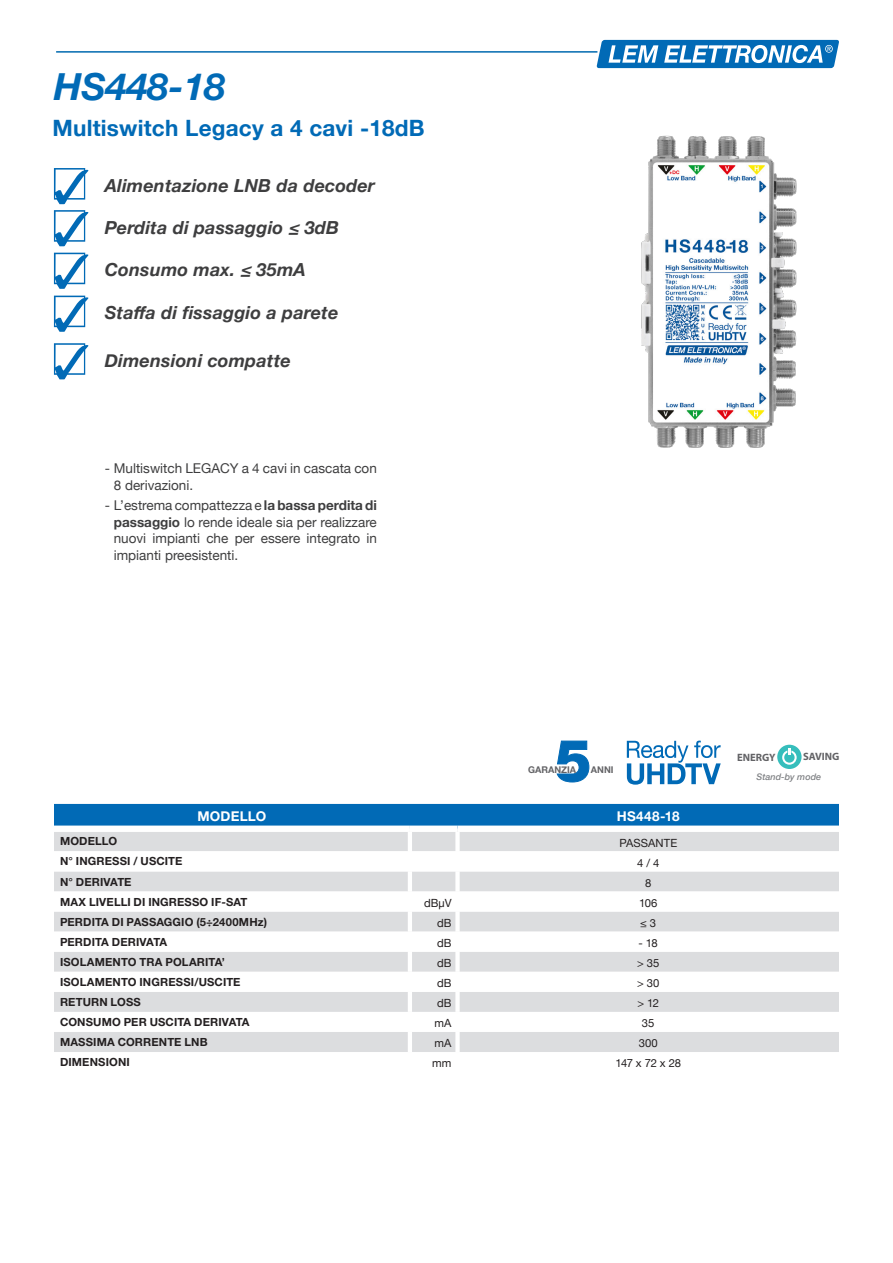
<style>
.page{position:relative;width:893px;height:1263px;background:#fff}
.page>*{position:absolute;margin:0;border:0;box-sizing:border-box;transform-origin:0 0}
.CODICE_Prodotto_ITA{font:italic 700 37.5px "Helvetica Neue LT Std";color:#016ab6}
.Elenco_puntato{font:700 22.5px "Helvetica Neue";letter-spacing:.01em;color:#016ab6}
.t1{font:italic 700 18px "Helvetica Neue";letter-spacing:.01em;color:#3e3e3f}
.Elenco_puntato_EN{font:13.5px/16.5px "Helvetica Neue";color:#3e3e3f}
.Intestazione_Tabelle_Codice{font:700 13.5px "Helvetica Neue LT Std";letter-spacing:.015em;color:#fff}
.Grassetto_Tabelle_ITA{font:700 11.25px "Helvetica Neue LT Std";letter-spacing:.01em;color:#231f20}
.Descriz_Tabelle_ITA{font:11.25px "Helvetica Neue";color:#231f20}
.Colonna_dB_Dx{font:11.25px "Helvetica Neue";letter-spacing:.005em;color:#231f20}
.Descriz_Tabelle_EN{font:11.25px "Helvetica Neue";color:#231f20}
.t2{font:700 10.65px "Myriad Pro";color:#636366}
.t3{font:700 9.3px "Helvetica Neue";color:#636366}
.t4{font:italic 500 9px "Helvetica Neue";color:#808285}
.s1{font-weight:700}
</style>
<div class="page">
<svg style="left:596px;top:40px;width:243px;height:28px"></svg>
<hr style="left:56px;top:51px;width:541px;height:2px;background:#016aaf">
<div style="left:777px;top:745px;width:24px;height:24px;background:#36bebc;border-radius:50%"></div>
<svg style="left:782px;top:748px;width:15px;height:17px"></svg>
<svg style="left:627px;top:740px;width:94px;height:45px"></svg>
<svg style="left:557px;top:741px;width:32px;height:41px"></svg>
<svg style="left:54px;top:168px;width:34px;height:36px"></svg>
<svg style="left:54px;top:210px;width:34px;height:36px"></svg>
<svg style="left:54px;top:296px;width:34px;height:36px"></svg>
<svg style="left:54px;top:343px;width:34px;height:36px"></svg>
<svg style="left:54px;top:253px;width:34px;height:36px"></svg>
<div style="left:54px;top:804px;width:785px;height:21px;background:#016ab6"></div>
<div style="left:54px;top:832px;width:785px;height:19px;background:#dcdddf"></div>
<svg style="left:54px;top:871px;width:785px;height:181px;fill:#dcdddf"></svg>
<hr style="left:408px;top:832px;width:4px;height:19px;background:#fff">
<div style="left:455px;top:832px;width:5px;height:19px;background:#fff"></div>
<hr style="left:408px;top:871px;width:4px;height:20px;background:#fff">
<div style="left:455px;top:871px;width:5px;height:20px;background:#fff"></div>
<hr style="left:408px;top:891px;width:4px;height:20px;background:#fff">
<div style="left:455px;top:891px;width:5px;height:20px;background:#fff"></div>
<hr style="left:408px;top:911px;width:4px;height:21px;background:#fff">
<div style="left:455px;top:911px;width:5px;height:21px;background:#fff"></div>
<hr style="left:408px;top:932px;width:4px;height:20px;background:#fff">
<div style="left:455px;top:932px;width:5px;height:20px;background:#fff"></div>
<hr style="left:408px;top:952px;width:4px;height:20px;background:#fff">
<div style="left:455px;top:952px;width:5px;height:20px;background:#fff"></div>
<hr style="left:408px;top:972px;width:4px;height:20px;background:#fff">
<div style="left:455px;top:972px;width:5px;height:20px;background:#fff"></div>
<hr style="left:408px;top:992px;width:4px;height:20px;background:#fff">
<div style="left:455px;top:992px;width:5px;height:20px;background:#fff"></div>
<hr style="left:408px;top:1012px;width:4px;height:20px;background:#fff">
<div style="left:455px;top:1012px;width:5px;height:20px;background:#fff"></div>
<hr style="left:408px;top:1032px;width:4px;height:20px;background:#fff">
<div style="left:455px;top:1032px;width:5px;height:20px;background:#fff"></div>
<img style="left:641px;top:135px;width:156px;height:313px">
<p class="CODICE_Prodotto_ITA" style="left:54px;top:64px;width:173px">HS448-18</p>
<p class="Elenco_puntato" style="left:53px;top:110px;width:374px">Multiswitch Legacy a 4 cavi -18dB</p>
<p class="t1" style="left:105px;top:171px;width:272px">Alimentazione LNB da decoder</p>
<p class="t1" style="left:105px;top:213px;width:236px">Perdita di passaggio ≤ 3dB</p>
<p class="t1" style="left:105px;top:256px;width:203px">Consumo max. ≤ 35mA</p>
<p class="t1" style="left:105px;top:299px;width:235px">Staffa di fissaggio a parete</p>
<p class="t1" style="left:105px;top:346px;width:188px">Dimensioni compatte</p>
<p class="Elenco_puntato_EN" style="left:114px;top:461px;width:265px;text-indent:-9px">- Multiswitch LEGACY a 4 cavi in cascata con<br>8 derivazioni.</p>
<p class="Elenco_puntato_EN" style="left:114px;top:498px;width:265px;text-align:justify;text-indent:-9px">- L’estrema compattezza e <span class="s1">la bassa perdita di passaggio</span> lo rende ideale sia per realizzare nuovi impianti che per essere integrato in impianti preesistenti.</p>
<p class="t3" style="left:528px;top:762px;width:50px">GARANZIA</p>
<p class="t3" style="left:591px;top:762px;width:24px">ANNI</p>
<p class="Intestazione_Tabelle_Codice" style="left:197px;top:808px;width:70px">MODELLO</p>
<p class="Intestazione_Tabelle_Codice" style="left:617px;top:808px;width:64px">HS448-18</p>
<p class="Grassetto_Tabelle_ITA" style="left:60px;top:834px;width:59px">MODELLO</p>
<p class="Descriz_Tabelle_ITA" style="left:619px;top:834px;width:59px">PASSANTE</p>
<p class="Grassetto_Tabelle_ITA" style="left:60px;top:854px;width:124px">N° INGRESSI / USCITE</p>
<p class="Descriz_Tabelle_ITA" style="left:637px;top:854px;width:24px">4 / 4</p>
<p class="Grassetto_Tabelle_ITA" style="left:60px;top:874px;width:73px">N° DERIVATE</p>
<p class="Descriz_Tabelle_ITA" style="left:645px;top:875px;width:8px">8</p>
<p class="Grassetto_Tabelle_ITA" style="left:60px;top:894px;width:189px">MAX LIVELLI DI INGRESSO IF-SAT</p>
<p class="Colonna_dB_Dx" style="left:424px;top:895px;width:29px">dBµV</p>
<p class="Descriz_Tabelle_ITA" style="left:639px;top:895px;width:20px">106</p>
<p class="Grassetto_Tabelle_ITA" style="left:60px;top:915px;width:209px">PERDITA DI PASSAGGIO (5÷2400MHz)</p>
<p class="Colonna_dB_Dx" style="left:437px;top:915px;width:16px">dB</p>
<p class="Descriz_Tabelle_ITA" style="left:640px;top:915px;width:17px">≤ 3</p>
<p class="Grassetto_Tabelle_ITA" style="left:60px;top:935px;width:109px">PERDITA DERIVATA</p>
<p class="Colonna_dB_Dx" style="left:437px;top:935px;width:16px">dB</p>
<p class="Descriz_Tabelle_ITA" style="left:639px;top:935px;width:21px">- 18</p>
<p class="Grassetto_Tabelle_ITA" style="left:60px;top:955px;width:167px">ISOLAMENTO TRA POLARITA’</p>
<p class="Colonna_dB_Dx" style="left:437px;top:955px;width:16px">dB</p>
<p class="Descriz_Tabelle_ITA" style="left:637px;top:955px;width:24px">&gt; 35</p>
<p class="Grassetto_Tabelle_ITA" style="left:60px;top:975px;width:182px">ISOLAMENTO INGRESSI/USCITE</p>
<p class="Colonna_dB_Dx" style="left:437px;top:975px;width:16px">dB</p>
<p class="Descriz_Tabelle_ITA" style="left:637px;top:975px;width:24px">&gt; 30</p>
<p class="Grassetto_Tabelle_ITA" style="left:60px;top:995px;width:82px">RETURN LOSS</p>
<p class="Colonna_dB_Dx" style="left:437px;top:995px;width:16px">dB</p>
<p class="Descriz_Tabelle_ITA" style="left:637px;top:995px;width:23px">&gt; 12</p>
<p class="Grassetto_Tabelle_ITA" style="left:60px;top:1015px;width:191px">CONSUMO PER USCITA DERIVATA</p>
<p class="Colonna_dB_Dx" style="left:434px;top:1015px;width:19px">mA</p>
<p class="Descriz_Tabelle_EN" style="left:642px;top:1015px;width:14px">35</p>
<p class="Grassetto_Tabelle_ITA" style="left:60px;top:1035px;width:149px">MASSIMA CORRENTE LNB</p>
<p class="Colonna_dB_Dx" style="left:434px;top:1035px;width:19px">mA</p>
<p class="Descriz_Tabelle_EN" style="left:639px;top:1035px;width:21px">300</p>
<p class="Grassetto_Tabelle_ITA" style="left:60px;top:1055px;width:71px">DIMENSIONI</p>
<p class="Colonna_dB_Dx" style="left:432px;top:1055px;width:21px">mm</p>
<p class="Descriz_Tabelle_ITA" style="left:615px;top:1055px;width:67px">147 x 72 x 28</p>
<p class="t2" style="left:737px;top:750px;width:40px">ENERGY</p>
<p class="t2" style="left:803px;top:750px;width:38px">SAVING</p>
<p class="t4" style="left:757px;top:769px;width:66px">Stand-by mode</p>
</div>
